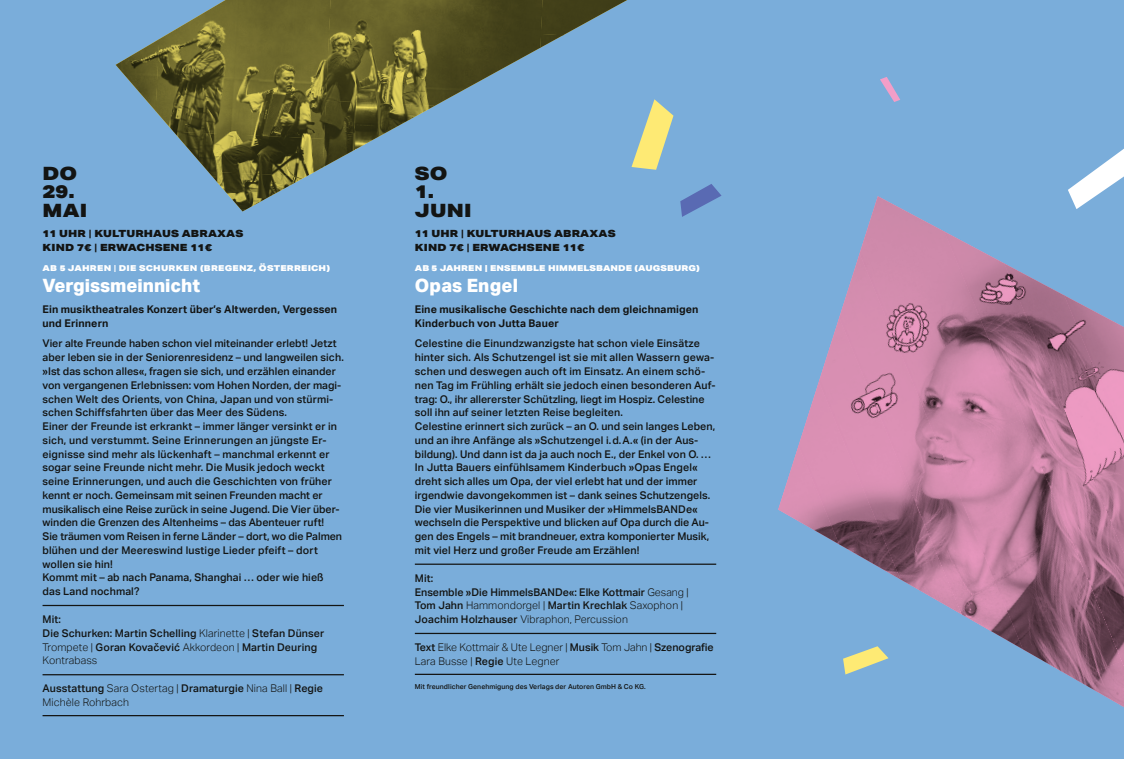
<style>
.page{position:relative;width:1124px;height:759px;background:#fff}
.page>*{position:absolute;margin:0;border:0;box-sizing:border-box;transform-origin:0 0}
.t1{font:800 18.38px "Aktiv Grotesk";color:#fff}
.t2{font:900 18.38px/18.4px "Aktiv Grotesk Ex";letter-spacing:.01em;color:#131413}
.t3{font:500 10.62px/13.8px "Aktiv Grotesk";letter-spacing:.005em;color:#131413}
.t4{font:300 10.62px/13.8px "Aktiv Grotesk";color:#131413}
.t5{font:700 10.62px/13.8px "Aktiv Grotesk";letter-spacing:.01em;color:#131413}
.t6{font:900 9.88px/13.8px "Aktiv Grotesk Ex";letter-spacing:.01em;color:#131413}
.t7{font:900 8.12px "Aktiv Grotesk Ex";letter-spacing:.01em;color:#fff}
.t8{font:500 6.88px "Aktiv Grotesk";letter-spacing:.01em;color:#131413}
.s1{font-family:"Aktiv Grotesk";font-weight:700}
.s2{font-weight:700}
.s3{font-weight:300}
.s4{font-weight:500}
</style>
<div class="page">
<div style="left:0;top:0;width:1123px;height:758px;background:#7aadda"></div>
<hr style="left:43px;top:604px;width:301px;height:2px;background:#131413">
<hr style="left:43px;top:673px;width:301px;height:2px;background:#131413">
<hr style="left:43px;top:714px;width:301px;height:2px;background:#131413">
<hr style="left:415px;top:563px;width:301px;height:1px;background:#131413">
<hr style="left:415px;top:632px;width:301px;height:1px;background:#131413">
<hr style="left:415px;top:673px;width:301px;height:1px;background:#131413">
<svg style="left:631px;top:99px;width:42px;height:71px"></svg>
<svg style="left:680px;top:184px;width:41px;height:33px"></svg>
<svg style="left:1068px;top:149px;width:55px;height:47px"></svg>
<svg style="left:880px;top:77px;width:20px;height:25px"></svg>
<svg style="left:843px;top:196px;width:253px;height:479px"></svg>
<img style="left:859px;top:196px;width:162px;height:57px">
<img style="left:943px;top:231px;width:180px;height:429px">
<img style="left:839px;top:253px;width:184px;height:396px">
<img style="left:1003px;top:263px;width:120px;height:290px">
<img style="left:819px;top:317px;width:142px;height:297px">
<img style="left:1063px;top:295px;width:60px;height:145px">
<img style="left:798px;top:381px;width:102px;height:198px">
<img style="left:778px;top:445px;width:61px;height:99px">
<img style="left:941px;top:419px;width:180px;height:260px">
<img style="left:1075px;top:660px;width:48px;height:46px">
<img style="left:155px;top:0;width:171px;height:131px">
<img style="left:326px;top:0;width:214px;height:106px">
<img style="left:540px;top:0;width:87px;height:35px">
<img style="left:116px;top:39px;width:43px;height:72px">
<img style="left:540px;top:34px;width:23px;height:14px">
<img style="left:322px;top:100px;width:88px;height:67px">
<img style="left:409px;top:104px;width:26px;height:16px">
<img style="left:173px;top:131px;width:151px;height:45px">
<img style="left:208px;top:171px;width:99px;height:40px">
<h1 class="t2" style="left:43px;top:164px;width:46px">DO<br>29.<br>MAI</h1>
<p class="t6" style="left:43px;top:227px;width:202px">11 UHR <span class="s1">|</span> KULTURHAUS ABRAXAS<br>KIND 7 € <span class="s1">|</span> ERWACHSENE 11 €</p>
<p class="t7" style="left:43px;top:263px;width:289px">AB 5 JAHREN <span class="s2">|</span> DIE SCHURKEN (BREGENZ, ÖSTERREICH)</p>
<h1 class="t1" style="left:43px;top:275px;width:159px">Vergissmeinnicht</h1>
<p class="t5" style="left:43px;top:302px;width:296px">Ein musiktheatrales Konzert über’s Altwerden, Vergessen und Erinnern</p>
<p class="t3" style="left:43px;top:337px;width:303px">Vier alte Freunde haben schon viel miteinander erlebt! Jetzt aber leben sie in der Seniorenresidenz – und langweilen sich. »Ist das schon alles«, fragen sie sich, und erzählen einander von vergangenen Erlebnissen: vom Hohen Norden, der magi&shy;schen Welt des Orients, von China, Japan und von stürmi&shy;schen Schiffsfahrten über das Meer des Südens.<br>Einer der Freunde ist erkrankt – immer länger versinkt er in sich, und verstummt. Seine Erinnerungen an jüngste Er&shy;eignisse sind mehr als lückenhaft – manchmal erkennt er sogar seine Freunde nicht mehr. Die Musik jedoch weckt seine Erinnerungen, und auch die Geschichten von früher kennt er noch. Gemeinsam mit seinen Freunden macht er musikalisch eine Reise zurück in seine Jugend. Die Vier über&shy;winden die Grenzen des Altenheims – das Abenteuer ruft!<br>Sie träumen vom Reisen in ferne Länder – dort, wo die Palmen blühen und der Meereswind lustige Lieder pfeift – dort wollen sie hin!<br>Kommt mit – ab nach Panama, Shanghai … oder wie hieß das Land nochmal?</p>
<p class="t3" style="left:43px;top:612px;width:283px">Mit:<br>Die Schurken: Martin Schelling <span class="s3">Klarinette |</span> Stefan Dünser<br><span class="s3">Trompete |</span> Goran Kovačević <span class="s3">Akkordeon |</span> Martin Deuring<br><span class="s3">Kontrabass</span></p>
<p class="t4" style="left:43px;top:681px;width:282px"><span class="s4">Ausstattung</span> Sara Ostertag | <span class="s4">Dramaturgie</span> Nina Ball | <span class="s4">Regie<br></span>Michèle Rohrbach</p>
<h1 class="t2" style="left:415px;top:164px;width:58px">SO<br>1.<br>JUNI</h1>
<p class="t6" style="left:415px;top:227px;width:202px">11 UHR <span class="s1">|</span> KULTURHAUS ABRAXAS<br>KIND 7 € <span class="s1">|</span> ERWACHSENE 11 €</p>
<p class="t7" style="left:415px;top:263px;width:286px">AB 5 JAHREN | ENSEMBLE HIMMELSBANDE (AUGSBURG)</p>
<h1 class="t1" style="left:415px;top:275px;width:105px">Opas Engel</h1>
<p class="t5" style="left:415px;top:302px;width:285px">Eine musikalische Geschichte nach dem gleichnamigen<br>Kinderbuch von Jutta Bauer</p>
<p class="t3" style="left:415px;top:337px;width:302px">Celestine die Einundzwanzigste hat schon viele Einsätze hinter sich. Als Schutzengel ist sie mit allen Wassern gewa&shy;schen und deswegen auch oft im Einsatz. An einem schö&shy;nen Tag im Frühling erhält sie jedoch einen besonderen Auf&shy;trag: O., ihr allererster Schützling, liegt im Hospiz. Celestine soll ihn auf seiner letzten Reise begleiten.<br>Celestine erinnert sich zurück – an O. und sein langes Leben, und an ihre Anfänge als »Schutzengel i. d. A.« (in der Aus&shy;bildung). Und dann ist da ja auch noch E., der Enkel von O. … In Jutta Bauers einfühlsamem Kinderbuch »Opas Engel« dreht sich alles um Opa, der viel erlebt hat und der immer irgendwie davongekommen ist – dank seines Schutzengels.<br>Die vier Musikerinnen und Musiker der »HimmelsBANDe« wechseln die Perspektive und blicken auf Opa durch die Au&shy;gen des Engels – mit brandneuer, extra komponierter Musik, mit viel Herz und großer Freude am Erzählen!</p>
<p class="t3" style="left:415px;top:571px;width:275px">Mit:<br>Ensemble »Die HimmelsBANDe«: Elke Kottmair <span class="s3">Gesang | </span>Tom Jahn <span class="s3">Hammondorgel |</span> Martin Krechlak <span class="s3">Saxophon | </span>Joachim Holzhauser <span class="s3">Vibraphon, Percussion</span></p>
<p class="t4" style="left:415px;top:640px;width:300px"><span class="s4">Text</span> Elke Kottmair &amp; Ute Legner | <span class="s4">Musik</span> Tom Jahn | <span class="s4">Szenografie<br></span>Lara Busse | <span class="s4">Regie</span> Ute Legner</p>
<p class="t8" style="left:415px;top:681px;width:232px">Mit freundlicher Genehmigung des Verlags der Autoren GmbH &amp; Co KG.</p>
</div>
